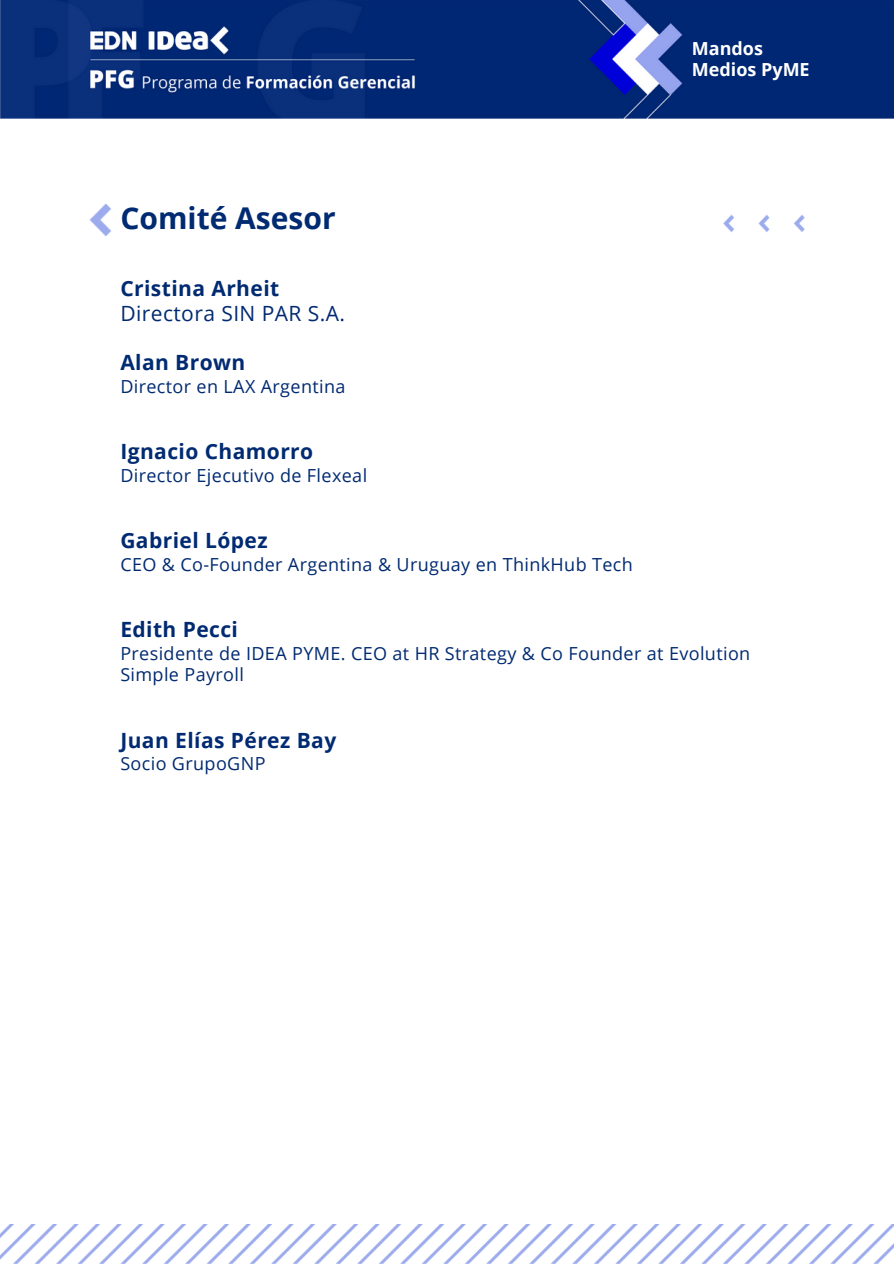
<style>
.page{position:relative;width:894px;height:1264px;background:#fff}
.page>*{position:absolute;margin:0;border:0;box-sizing:border-box;transform-origin:0 0}
.t1{font:700 30px "Open Sans";color:#002a71}
.t2{font:700 21px "Open Sans";letter-spacing:.02em;color:#002a71}
.t3{font:21px/24.8px "Open Sans";letter-spacing:.02em;color:#002a71}
.t4{font:18px/21.5px "Open Sans";letter-spacing:.02em;color:#002a71}
.t5{font:700 18px/21.5px "Open Sans";color:#fff}
.s1{font-weight:700}
</style>
<div class="page">
<img style="left:0;top:1224px;width:893px;height:39px">
<img style="left:0;top:0;width:893px;height:118px">
<img style="left:723px;top:214px;width:81px;height:18px">
<img style="left:89px;top:203px;width:22px;height:33px">
<h3 class="t1" style="left:120px;top:197px;width:217px">Comité Asesor</h3>
<p class="t3" style="left:120px;top:275px;width:226px"><span class="s1">Cristina Arheit<br></span>Directora SIN PAR S.A.</p>
<h1 class="t2" style="left:120px;top:348px;width:127px">Alan Brown</h1>
<p class="t4" style="left:120px;top:375px;width:226px">Director en LAX Argentina</p>
<h2 class="t2" style="left:120px;top:437px;width:194px">Ignacio Chamorro</h2>
<p class="t4" style="left:120px;top:464px;width:248px">Director Ejecutivo de Flexeal</p>
<p class="t2" style="left:120px;top:526px;width:149px">Gabriel López</p>
<p class="t4" style="left:120px;top:553px;width:514px">CEO &amp; Co-Founder Argentina &amp; Uruguay en ThinkHub Tech</p>
<p class="t5" style="left:691px;top:37px;width:119px">Mandos<br>Medios PyME</p>
<p class="t2" style="left:120px;top:615px;width:119px">Edith Pecci</p>
<p class="t4" style="left:120px;top:642px;width:631px">Presidente de IDEA PYME. CEO at HR Strategy &amp; Co Founder at Evolution<br>Simple Payroll</p>
<p class="t2" style="left:120px;top:725px;width:217px">Juan Elías Pérez Bay</p>
<p class="t4" style="left:120px;top:752px;width:147px">Socio GrupoGNP</p>
</div>
